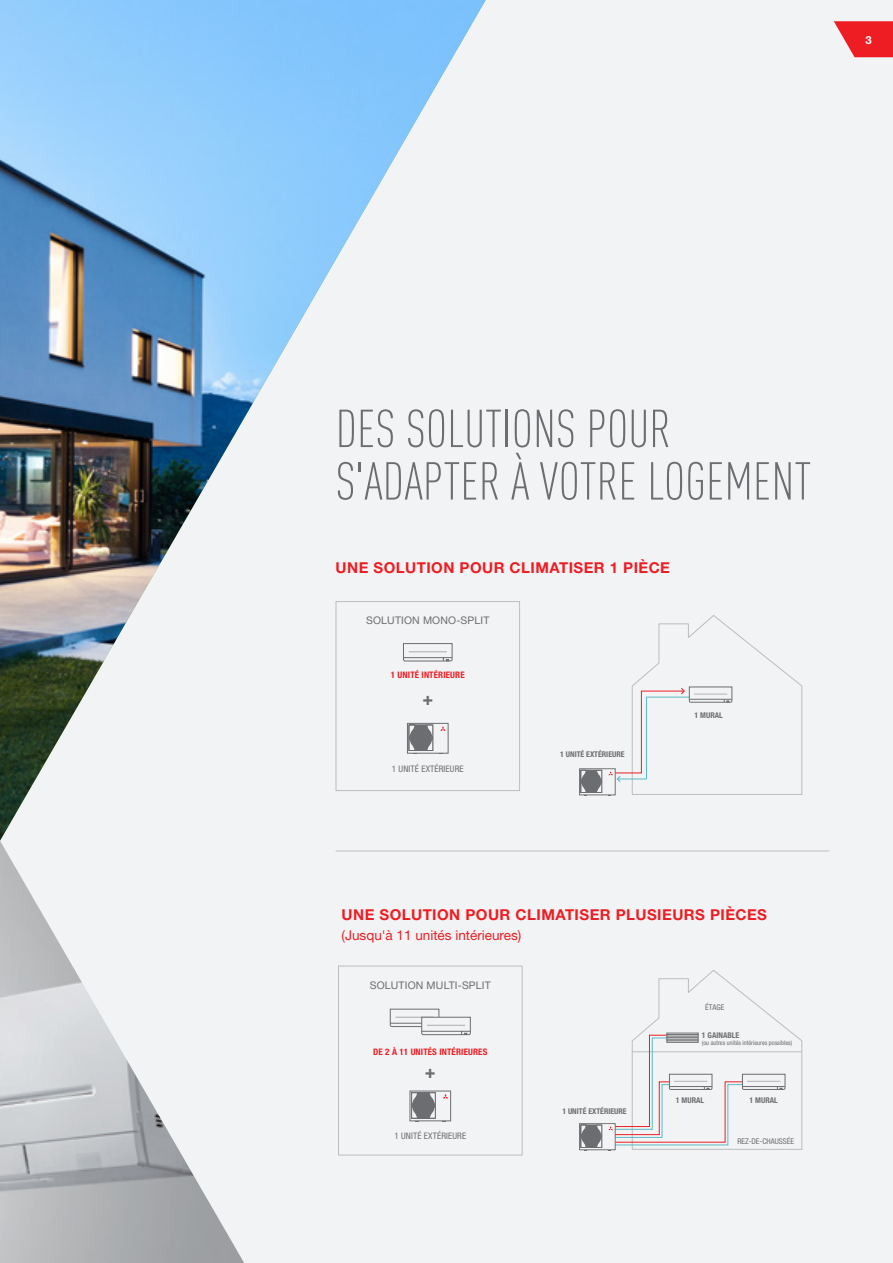
<style>
.page{position:relative;width:893px;height:1263px;background:#fff}
.page>*{position:absolute;margin:0;border:0;box-sizing:border-box;transform-origin:0 0}
.t1{font:300 52.5px/52.5px "DIN Cond";color:#6c6d70}
.t2{font:700 condensed 18px "Helvetica Neue LT Pro";color:#6c6d70}
.t3{font:700 condensed 17.85px "Helvetica Neue LT Pro";color:#6c6d70}
.t4{font:700 15px "Helvetica Neue LT Pro";letter-spacing:.03em;color:#ee1d23}
.t5{font:13.5px "Helvetica Neue LT Pro";color:#ee1d23}
.t6{font:700 11.25px "Helvetica Neue LT Pro";color:#fff}
.t7{font:10.5px "Helvetica Neue LT Pro";letter-spacing:.015em;color:#6c6d70}
.t8{font:700 condensed 9px "Helvetica Neue LT Pro";letter-spacing:.015em;color:#ee1d23}
.t9{font:condensed 9px "Helvetica Neue LT Pro";letter-spacing:.015em;color:#6c6d70}
.t10{font:700 condensed 7.95px "Helvetica Neue LT Pro";color:#6c6d70}
.t11{font:condensed 7.95px "Helvetica Neue LT Pro";color:#6c6d70}
.t12{font:condensed 6.3px "Helvetica Neue LT Pro";color:#6c6d70}
</style>
<div class="page">
<div style="left:256px;top:841px;width:637px;height:422px;background:#f2f3f4"></div>
<img style="left:0;top:841px;width:256px;height:422px">
<div style="left:338px;top:966px;width:184px;height:189px;border:1px solid #bcbdc0"></div>
<div style="left:579px;top:1123px;width:37px;height:27px;border:1px solid #6c6d70"></div>
<svg style="left:581px;top:969px;width:222px;height:182px"></svg>
<div style="left:666px;top:1033px;width:33px;height:10px;border:1px solid #6c6d70"></div>
<hr style="left:667px;top:1034px;width:31px;height:1px;background:#6c6d70">
<hr style="left:667px;top:1036px;width:31px;height:1px;background:#6c6d70">
<hr style="left:667px;top:1037px;width:31px;height:1px;background:#6c6d70">
<hr style="left:667px;top:1039px;width:31px;height:1px;background:#6c6d70">
<hr style="left:667px;top:1040px;width:31px;height:1px;background:#6c6d70">
<hr style="left:336px;top:851px;width:493px;height:1px;background:#bcbdc0">
<svg style="left:389px;top:1008px;width:82px;height:27px"></svg>
<div style="left:409px;top:1090px;width:42px;height:31px;border:1px solid #6c6d70"></div>
<svg style="left:443px;top:1094px;width:5px;height:4px"></svg>
<svg style="left:411px;top:1092px;width:25px;height:30px"></svg>
<div style="left:486px;top:0;width:407px;height:841px;background:#f2f3f4"></div>
<img style="left:0;top:0;width:486px;height:841px">
<svg style="left:834px;top:21px;width:59px;height:36px"></svg>
<p class="t6" style="left:865px;top:33px;width:8px">3</p>
<h1 class="t1" style="left:336px;top:402px;width:477px">DES SOLUTIONS POUR<br>S'ADAPTER À VOTRE LOGEMENT</h1>
<p class="t4" style="left:336px;top:559px;width:336px">UNE SOLUTION POUR CLIMATISER 1 PIÈCE</p>
<p class="t7" style="left:366px;top:614px;width:125px">SOLUTION MONO-SPLIT</p>
<p class="t8" style="left:391px;top:670px;width:75px">1 UNITÉ INTÉRIEURE</p>
<p class="t2" style="left:422px;top:688px;width:12px">+</p>
<p class="t9" style="left:392px;top:763px;width:73px">1 UNITÉ EXTÉRIEURE</p>
<p class="t10" style="left:560px;top:750px;width:66px">1 UNITÉ EXTÉRIEURE</p>
<p class="t10" style="left:694px;top:710px;width:30px">1 MURAL</p>
<p class="t4" style="left:342px;top:906px;width:427px">UNE SOLUTION POUR CLIMATISER PLUSIEURS PIÈCES</p>
<p class="t5" style="left:342px;top:927px;width:181px">(Jusqu'à 11 unités intérieures)</p>
<p class="t7" style="left:370px;top:979px;width:123px">SOLUTION MULTI-SPLIT</p>
<p class="t3" style="left:420px;top:1037px;width:12px">+</p>
<p class="t8" style="left:373px;top:1046px;width:116px">DE 2 À 11 UNITÉS INTÉRIEURES</p>
<p class="t3" style="left:420px;top:1056px;width:12px">+</p>
<p class="t2" style="left:425px;top:1061px;width:12px">+</p>
<p class="t9" style="left:394px;top:1131px;width:73px">1 UNITÉ EXTÉRIEURE</p>
<p class="t10" style="left:562px;top:1106px;width:66px">1 UNITÉ EXTÉRIEURE</p>
<p class="t11" style="left:705px;top:1003px;width:21px">ÉTAGE</p>
<p class="t10" style="left:702px;top:1030px;width:39px">1 GAINABLE</p>
<p class="t12" style="left:702px;top:1039px;width:92px">(ou autres unités intérieures possibles)</p>
<p class="t10" style="left:676px;top:1095px;width:30px">1 MURAL</p>
<p class="t10" style="left:750px;top:1095px;width:30px">1 MURAL</p>
<p class="t11" style="left:737px;top:1136px;width:58px">REZ-DE-CHAUSSÉE</p>
</div>
